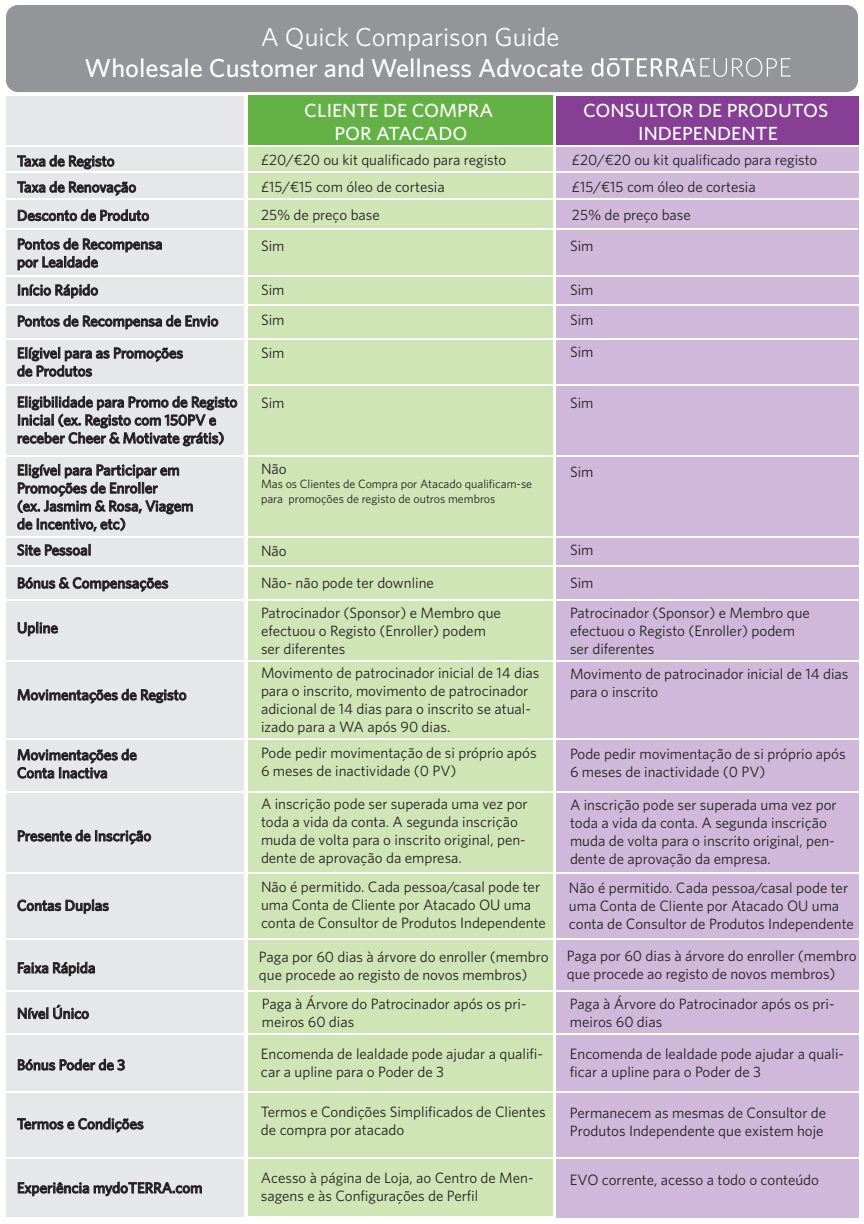
<style>
.page{position:relative;width:864px;height:1224px;background:#fff}
.page>*{position:absolute;margin:0;border:0;box-sizing:border-box;transform-origin:0 0}
.t1{font:500 26px "Whitney";color:#fff}
.t2{font:26px "Whitney";color:#fff}
.t3{font:500 19px/22.8px "Whitney";color:#fff;text-align:center;scale:1.06 1}
.t4{font:15px/18px "Whitney";color:#231f20}
.t5{font:500 15px/18px "Whitney";color:#231f20}
.t6{font:12px/14.4px "Whitney";color:#231f20}
</style>
<div class="page">
<div style="left:6px;top:5px;width:852px;height:87px;background:#939598;border-radius:12px"></div>
<div style="left:248px;top:96px;width:305px;height:1120px;background:#cfe5b6"></div>
<div style="left:556px;top:97px;width:302px;height:1121px;background:#cfb8d9"></div>
<div style="left:6px;top:96px;width:238px;height:1121px;background:#e6e7e8"></div>
<div style="left:248px;top:96px;width:305px;height:50px;background:#64b245"></div>
<div style="left:556px;top:97px;width:302px;height:49px;background:#863f95"></div>
<svg style="left:17px;top:155px;width:98px;height:14px"></svg>
<svg style="left:17px;top:181px;width:119px;height:15px"></svg>
<svg style="left:18px;top:577px;width:150px;height:15px"></svg>
<svg style="left:17px;top:544px;width:73px;height:12px"></svg>
<svg style="left:17px;top:464px;width:176px;height:68px"></svg>
<svg style="left:18px;top:396px;width:219px;height:50px"></svg>
<svg style="left:17px;top:347px;width:166px;height:30px"></svg>
<svg style="left:18px;top:315px;width:200px;height:15px"></svg>
<svg style="left:18px;top:284px;width:80px;height:15px"></svg>
<svg style="left:18px;top:238px;width:144px;height:33px"></svg>
<svg style="left:18px;top:209px;width:131px;height:12px"></svg>
<svg style="left:18px;top:622px;width:40px;height:14px"></svg>
<svg style="left:17px;top:1118px;width:127px;height:14px"></svg>
<svg style="left:18px;top:1059px;width:107px;height:12px"></svg>
<svg style="left:18px;top:1005px;width:71px;height:14px"></svg>
<svg style="left:18px;top:962px;width:77px;height:14px"></svg>
<svg style="left:17px;top:899px;width:92px;height:15px"></svg>
<svg style="left:18px;top:830px;width:133px;height:14px"></svg>
<svg style="left:17px;top:749px;width:120px;height:30px"></svg>
<svg style="left:17px;top:689px;width:170px;height:14px"></svg>
<svg style="left:18px;top:1182px;width:184px;height:14px"></svg>
<hr style="left:6px;top:145px;width:858px;height:2px;background:#fff">
<hr style="left:1px;top:171px;width:861px;height:2px;background:#fff">
<hr style="left:2px;top:198px;width:860px;height:2px;background:#fff">
<hr style="left:5px;top:228px;width:853px;height:2px;background:#fff">
<hr style="left:4px;top:275px;width:860px;height:2px;background:#fff">
<hr style="left:2px;top:304px;width:860px;height:2px;background:#fff">
<hr style="left:5px;top:338px;width:853px;height:2px;background:#fff">
<hr style="left:2px;top:384px;width:860px;height:2px;background:#fff">
<hr style="left:2px;top:455px;width:860px;height:2px;background:#fff">
<hr style="left:4px;top:565px;width:860px;height:2px;background:#fff">
<hr style="left:2px;top:536px;width:860px;height:2px;background:#fff">
<hr style="left:1px;top:599px;width:861px;height:2px;background:#fff">
<hr style="left:1px;top:660px;width:861px;height:2px;background:#fff">
<hr style="left:4px;top:738px;width:860px;height:2px;background:#fff">
<hr style="left:1px;top:791px;width:861px;height:2px;background:#fff">
<hr style="left:1px;top:872px;width:861px;height:2px;background:#fff">
<hr style="left:1px;top:938px;width:861px;height:2px;background:#fff">
<hr style="left:4px;top:990px;width:860px;height:2px;background:#fff">
<hr style="left:4px;top:1033px;width:860px;height:2px;background:#fff">
<hr style="left:1px;top:1091px;width:861px;height:2px;background:#fff">
<hr style="left:2px;top:1157px;width:860px;height:2px;background:#fff">
<svg style="left:592px;top:58px;width:199px;height:19px"></svg>
<h1 class="t2" style="left:261px;top:20px;width:300px">A Quick Comparison Guide</h1>
<h1 class="t1" style="left:85px;top:51px;width:501px">Wholesale Customer and Wellness Advocate</h1>
<p class="t5" style="left:17px;top:148px;width:121px;line-height:26px">Taxa de Registo<br>Taxa de Renovação</p>
<p class="t5" style="left:17px;top:206px;width:134px">Desconto de Produto</p>
<p class="t5" style="left:17px;top:235px;width:147px">Pontos de Recompensa por Lealdade</p>
<p class="t5" style="left:17px;top:281px;width:83px">Início Rápido</p>
<p class="t5" style="left:17px;top:312px;width:203px">Pontos de Recompensa de Envio</p>
<p class="t5" style="left:17px;top:344px;width:168px">Elígivel para as Promoções de Produtos</p>
<p class="t5" style="left:17px;top:393px;width:222px">Eligibilidade para Promo de Registo<br>Inicial (ex. Registo com 150PV e receber Cheer &amp; Motivate grátis)</p>
<p class="t5" style="left:17px;top:461px;width:178px">Eligível para Participar em<br>Promoções de Enroller<br>(ex. Jasmim &amp; Rosa, Viagem de Incentivo, etc)</p>
<p class="t5" style="left:17px;top:541px;width:76px">Site Pessoal</p>
<p class="t5" style="left:17px;top:574px;width:153px">Bónus &amp; Compensações</p>
<p class="t5" style="left:17px;top:619px;width:43px">Upline</p>
<p class="t5" style="left:17px;top:686px;width:171px">Movimentações de Registo</p>
<p class="t5" style="left:17px;top:746px;width:121px">Movimentações de<br>Conta Inactiva</p>
<p class="t5" style="left:17px;top:827px;width:136px">Presente de Inscrição</p>
<p class="t5" style="left:17px;top:896px;width:93px">Contas Duplas</p>
<p class="t5" style="left:17px;top:959px;width:80px">Faixa Rápida</p>
<p class="t5" style="left:17px;top:1004px;width:74px">Nível Único</p>
<p class="t5" style="left:17px;top:1056px;width:110px">Bónus Poder de 3</p>
<p class="t5" style="left:17px;top:1115px;width:128px">Termos e Condições</p>
<p class="t5" style="left:17px;top:1179px;width:187px">Experiência mydoTERRA.com</p>
<p class="t3" style="left:304px;top:99px;width:180px">CLIENTE DE COMPRA<br>POR ATACADO</p>
<p class="t3" style="left:583px;top:99px;width:233px">CONSULTOR DE PRODUTOS<br>INDEPENDENTE</p>
<p class="t4" style="left:261px;top:151px;width:247px">£20/€20 ou kit qualificado para registo</p>
<p class="t4" style="left:572px;top:151px;width:247px">£20/€20 ou kit qualificado para registo</p>
<p class="t4" style="left:261px;top:178px;width:185px">£15/€15 com óleo de cortesia</p>
<p class="t4" style="left:572px;top:178px;width:185px">£15/€15 com óleo de cortesia</p>
<p class="t4" style="left:261px;top:206px;width:120px">25% de preço base</p>
<p class="t4" style="left:572px;top:206px;width:120px">25% de preço base</p>
<p class="t4" style="left:261px;top:237px;width:25px">Sim</p>
<p class="t4" style="left:570px;top:237px;width:25px">Sim</p>
<p class="t4" style="left:261px;top:281px;width:25px">Sim</p>
<p class="t4" style="left:570px;top:281px;width:25px">Sim</p>
<p class="t4" style="left:261px;top:310px;width:25px">Sim</p>
<p class="t4" style="left:570px;top:310px;width:25px">Sim</p>
<p class="t4" style="left:261px;top:344px;width:25px">Sim</p>
<p class="t4" style="left:570px;top:343px;width:25px">Sim</p>
<p class="t4" style="left:261px;top:393px;width:25px">Sim</p>
<p class="t4" style="left:570px;top:393px;width:25px">Sim</p>
<p class="t4" style="left:261px;top:459px;width:27px">Não</p>
<p class="t6" style="left:261px;top:476px;width:273px">Mas os Clientes de Compra por Atacado qualificam-se para promoções de registo de outros membros</p>
<p class="t4" style="left:570px;top:462px;width:25px">Sim</p>
<p class="t4" style="left:261px;top:535px;width:174px;line-height:32px">Não<br>Não- não pode ter downline</p>
<p class="t4" style="left:570px;top:541px;width:25px">Sim</p>
<p class="t4" style="left:570px;top:574px;width:25px">Sim</p>
<p class="t4" style="left:261px;top:603px;width:241px">Patrocinador (Sponsor) e Membro que efectuou o Registo (Enroller) podem ser diferentes</p>
<p class="t4" style="left:570px;top:603px;width:241px">Patrocinador (Sponsor) e Membro que efectuou o Registo (Enroller) podem ser diferentes</p>
<p class="t4" style="left:261px;top:663px;width:280px">Movimento de patrocinador inicial de 14 dias para o inscrito, movimento de patrocinador adicional de 14 dias para o inscrito se atual&shy;izado para a WA após 90 dias.</p>
<p class="t4" style="left:570px;top:664px;width:280px">Movimento de patrocinador inicial de 14 dias para o inscrito</p>
<p class="t4" style="left:261px;top:743px;width:277px">Pode pedir movimentação de si próprio após<br>6 meses de inactividade (0 PV)</p>
<p class="t4" style="left:570px;top:744px;width:277px">Pode pedir movimentação de si próprio após<br>6 meses de inactividade (0 PV)</p>
<p class="t4" style="left:261px;top:794px;width:268px">A inscrição pode ser superada uma vez por toda a vida da conta. A segunda inscrição muda de volta para o inscrito original, pen&shy;dente de aprovação da empresa.</p>
<p class="t4" style="left:570px;top:795px;width:268px">A inscrição pode ser superada uma vez por toda a vida da conta. A segunda inscrição muda de volta para o inscrito original, pen&shy;dente de aprovação da empresa.</p>
<p class="t4" style="left:261px;top:877px;width:286px">Não é permitido. Cada pessoa/casal pode ter uma Conta de Cliente por Atacado OU uma conta de Consultor de Produtos Independente</p>
<p class="t4" style="left:569px;top:878px;width:286px">Não é permitido. Cada pessoa/casal pode ter uma Conta de Cliente por Atacado OU uma conta de Consultor de Produtos Independente</p>
<p class="t4" style="left:259px;top:947px;width:291px">Paga por 60 dias à árvore do enroller (membro que procede ao registo de novos membros)</p>
<p class="t4" style="left:567px;top:946px;width:291px">Paga por 60 dias à árvore do enroller (membro que procede ao registo de novos membros)</p>
<p class="t4" style="left:262px;top:994px;width:266px">Paga à Árvore do Patrocinador após os pri&shy;meiros 60 dias</p>
<p class="t4" style="left:570px;top:994px;width:266px">Paga à Árvore do Patrocinador após os pri&shy;meiros 60 dias</p>
<p class="t4" style="left:261px;top:1044px;width:284px">Encomenda de lealdade pode ajudar a qualifi&shy;car a upline para o Poder de 3</p>
<p class="t4" style="left:570px;top:1044px;width:276px">Encomenda de lealdade pode ajudar a quali&shy;ficar a upline para o Poder de 3</p>
<p class="t4" style="left:261px;top:1102px;width:286px">Termos e Condições Simplificados de Clientes de compra por atacado</p>
<p class="t4" style="left:570px;top:1103px;width:258px">Permanecem as mesmas de Consultor de<br>Produtos Independente que existem hoje</p>
<p class="t4" style="left:261px;top:1168px;width:274px">Acesso à página de Loja, ao Centro de Men&shy;sagens e às Configurações de Perfil</p>
<p class="t4" style="left:570px;top:1170px;width:251px">EVO corrente, acesso a todo o conteúdo</p>
</div>
